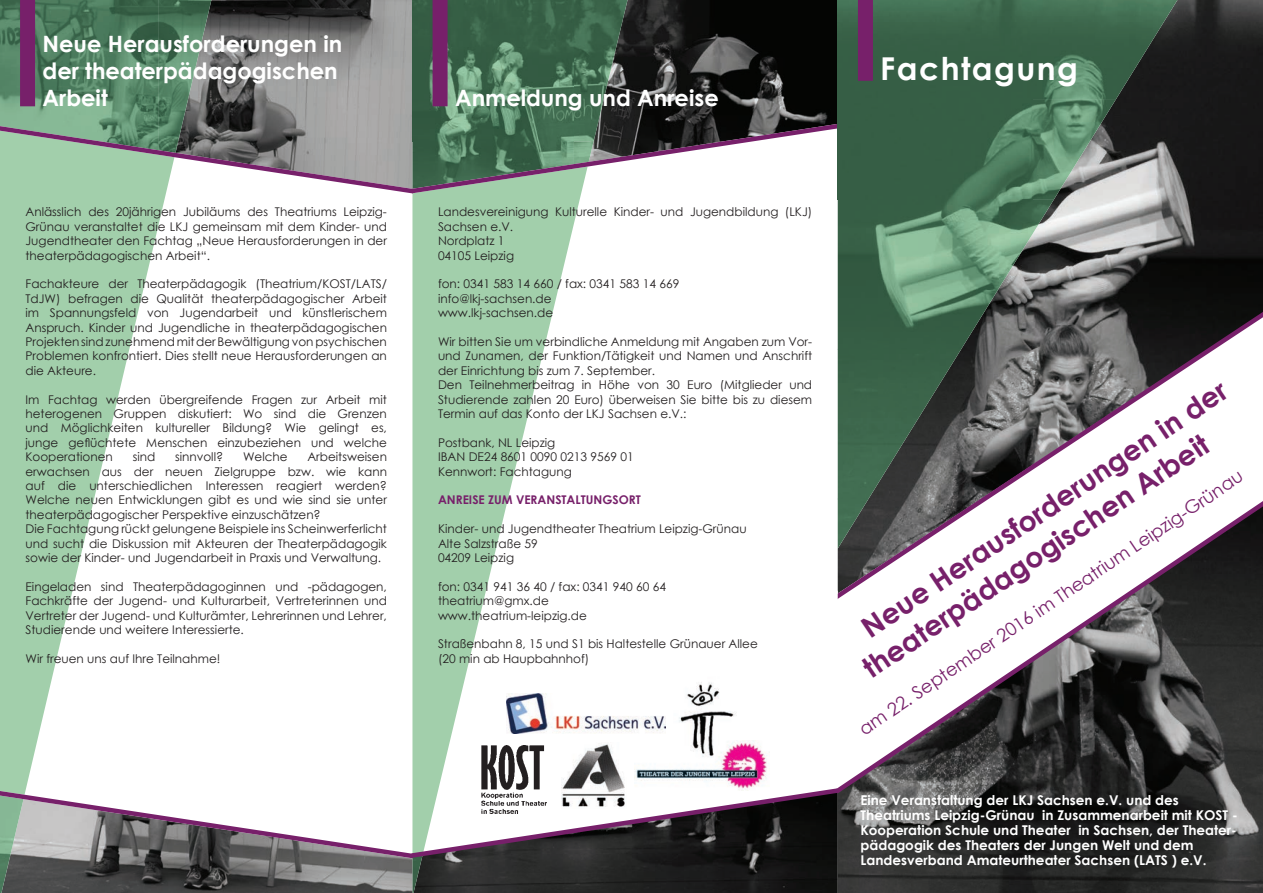
<style>
.page{position:relative;width:1263px;height:893px;background:#fff}
.page>*{position:absolute;margin:0;border:0;box-sizing:border-box;transform-origin:0 0}
.t1{font:700 31.5px "Century Gothic";letter-spacing:.045em;color:#fff}
.t2{font:700 28.5px/34.2px "Century Gothic";color:#77206a}
.t3{font:700 22.5px/27px "Century Gothic";color:#fff}
.t4{font:18px "Century Gothic";color:#77206a}
.t5{font:700 13.5px/15px "Century Gothic";color:#fff}
.t6{font:12px/14.4px "Century Gothic";color:#231f20}
.t7{font:700 12px "Century Gothic";color:#77206a}
</style>
<div class="page">
<img style="left:838px;top:798px;width:425px;height:95px">
<img style="left:211px;top:0;width:363px;height:123px">
<img style="left:24px;top:861px;width:388px;height:32px">
<img style="left:0;top:0;width:159px;height:123px">
<img style="left:159px;top:0;width:52px;height:123px">
<svg style="left:0;top:194px;width:166px;height:591px;fill:#a2cfab"></svg>
<img style="left:0;top:861px;width:24px;height:32px">
<img style="left:627px;top:0;width:211px;height:123px">
<img style="left:423px;top:861px;width:415px;height:32px">
<img style="left:574px;top:0;width:53px;height:123px">
<svg style="left:412px;top:194px;width:169px;height:591px;fill:#a2cfab"></svg>
<img style="left:412px;top:861px;width:11px;height:32px">
<svg style="left:0;top:785px;width:843px;height:76px"></svg>
<svg style="left:0;top:123px;width:838px;height:71px"></svg>
<img style="left:1032px;top:0;width:231px;height:266px">
<img style="left:838px;top:0;width:194px;height:266px">
<img style="left:1032px;top:0;width:145px;height:100px">
<img style="left:1032px;top:99px;width:84px;height:101px">
<img style="left:1032px;top:199px;width:22px;height:36px">
<svg style="left:830px;top:607px;width:433px;height:191px"></svg>
<svg style="left:837px;top:266px;width:426px;height:341px"></svg>
<div style="left:858px;top:0;width:15px;height:81px;background:#77206a"></div>
<div style="left:20px;top:0;width:15px;height:106px;background:#77206a"></div>
<div style="left:433px;top:0;width:15px;height:106px;background:#77206a"></div>
<img style="left:634px;top:741px;width:135px;height:49px">
<img style="left:562px;top:743px;width:65px;height:65px">
<img style="left:482px;top:745px;width:64px;height:68px">
<img style="left:506px;top:693px;width:159px;height:41px">
<img style="left:673px;top:682px;width:66px;height:77px">
<div style="left:821px;top:644px;width:16px;height:15px;background:#fff"></div>
<h3 class="t3" style="left:43px;top:30px;width:301px">Neue Herausforderungen in der theaterpädagogischen<br>Arbeit</h3>
<p class="t6" style="left:26px;top:205px;width:363px;text-align:justify">Anlässlich des 20jährigen Jubiläums des Theatriums Leipzig-Grünau veranstaltet die LKJ gemeinsam mit dem Kinder- und Jugendtheater den Fachtag „Neue Herausforderungen in der theaterpädagogischen Arbeit“.</p>
<p class="t6" style="left:26px;top:277px;width:363px;text-align:justify">Fachakteure der Theaterpädagogik (Theatrium/KOST/LATS/ TdJW) befragen die Qualität theaterpädagogischer Arbeit im Spannungsfeld von Jugendarbeit und künstlerischem Anspruch. Kinder und Jugendliche in theaterpädagogischen Projekten sind zunehmend mit der Bewältigung von psychischen Problemen konfrontiert. Dies stellt neue Herausforderungen an die Akteure.</p>
<p class="t6" style="left:26px;top:392px;width:363px;text-align:justify">Im Fachtag werden übergreifende Fragen zur Arbeit mit heterogenen Gruppen diskutiert: Wo sind die Grenzen und Möglichkeiten kultureller Bildung? Wie gelingt es, junge geflüchtete Menschen einzubeziehen und welche Kooperationen</p>
<p class="t6" style="left:26px;top:449px;width:363px;text-indent:282px">Arbeitsweisen erwachsen aus der neuen Zielgruppe bzw. wie kann auf die unterschiedlichen Interessen reagiert werden?<br>Welche neuen Entwicklungen gibt es und wie sind sie unter theaterpädagogischer Perspektive einzuschätzen?<br>Die Fachtagung rückt gelungene Beispiele ins Scheinwerferlicht und sucht die Diskussion mit Akteuren der Theaterpädagogik sowie der Kinder- und Jugendarbeit in Praxis und Verwaltung.</p>
<p class="t6" style="left:26px;top:579px;width:363px;text-align:justify">Eingeladen sind Theaterpädagoginnen und -pädagogen, Fachkräfte der Jugend- und Kulturarbeit, Vertreterinnen und Vertreter der Jugend- und Kulturämter, Lehrerinnen und Lehrer, Studierende und weitere Interessierte.</p>
<p class="t6" style="left:26px;top:651px;width:196px">Wir freuen uns auf Ihre Teilnahme!</p>
<p class="t6" style="left:133px;top:449px;width:24px">sind</p>
<p class="t6" style="left:175px;top:449px;width:50px">sinnvoll?</p>
<p class="t6" style="left:243px;top:449px;width:46px">Welche</p>
<h3 class="t3" style="left:455px;top:84px;width:265px">Anmeldung und Anreise</h3>
<p class="t6" style="left:438px;top:205px;width:376px">Landesvereinigung Kulturelle Kinder- und Jugendbildung (LKJ)<br>Sachsen e.V.<br>Nordplatz 1<br>04105 Leipzig</p>
<p class="t6" style="left:438px;top:277px;width:243px">fon: 0341 583 14 660 / fax: 0341 583 14 669 info@lkj-sachsen.de<br>www.lkj-sachsen.de</p>
<p class="t6" style="left:438px;top:334px;width:376px">Wir bitten Sie um verbindliche Anmeldung mit Angaben zum Vor&shy;und Zunamen, der Funktion/Tätigkeit und Namen und Anschrift der Einrichtung bis zum 7. September.<br>Den Teilnehmerbeitrag in Höhe von 30 Euro (Mitglieder und Studierende zahlen 20 Euro) überweisen Sie bitte bis zu diesem Termin auf das Konto der LKJ Sachsen e.V.:</p>
<p class="t6" style="left:438px;top:435px;width:197px">Postbank, NL Leipzig<br>IBAN DE24 8601 0090 0213 9569 01<br>Kennwort: Fachtagung</p>
<p class="t7" style="left:438px;top:491px;width:204px">ANREISE ZUM VERANSTALTUNGSORT</p>
<p class="t6" style="left:438px;top:521px;width:310px">Kinder- und Jugendtheater Theatrium Leipzig-Grünau<br>Alte Salzstraße 59<br>04209 Leipzig</p>
<p class="t6" style="left:438px;top:579px;width:230px">fon: 0341 941 36 40 / fax: 0341 940 60 64 theatrium@gmx.de www.theatrium-leipzig.de</p>
<p class="t6" style="left:438px;top:637px;width:321px">Straßenbahn 8, 15 und S1 bis Haltestelle Grünauer Allee (20 min ab Haupbahnhof)</p>
<h1 class="t1" style="left:880px;top:45px;width:199px">Fachtagung</h1>
<h2 class="t2" style="left:836px;top:627px;width:457px;text-indent:22px;rotate:-34deg">Neue Herausforderungen in der theaterpädagogischen Arbeit</h2>
<h3 class="t4" style="left:854px;top:720px;width:460px;rotate:-34deg">am 22. September 2016 im Theatrium Leipzig-Grünau</h3>
<p class="t5" style="left:860px;top:792px;width:379px">Eine Veranstaltung der LKJ Sachsen e.V. und des Theatriums Leipzig-Grünau in Zusammenarbeit mit KOST - Kooperation Schule und Theater in Sachsen, der Theater&shy;pädagogik des Theaters der Jungen Welt und dem Landesverband Amateurtheater Sachsen (LATS ) e.V.</p>
</div>
